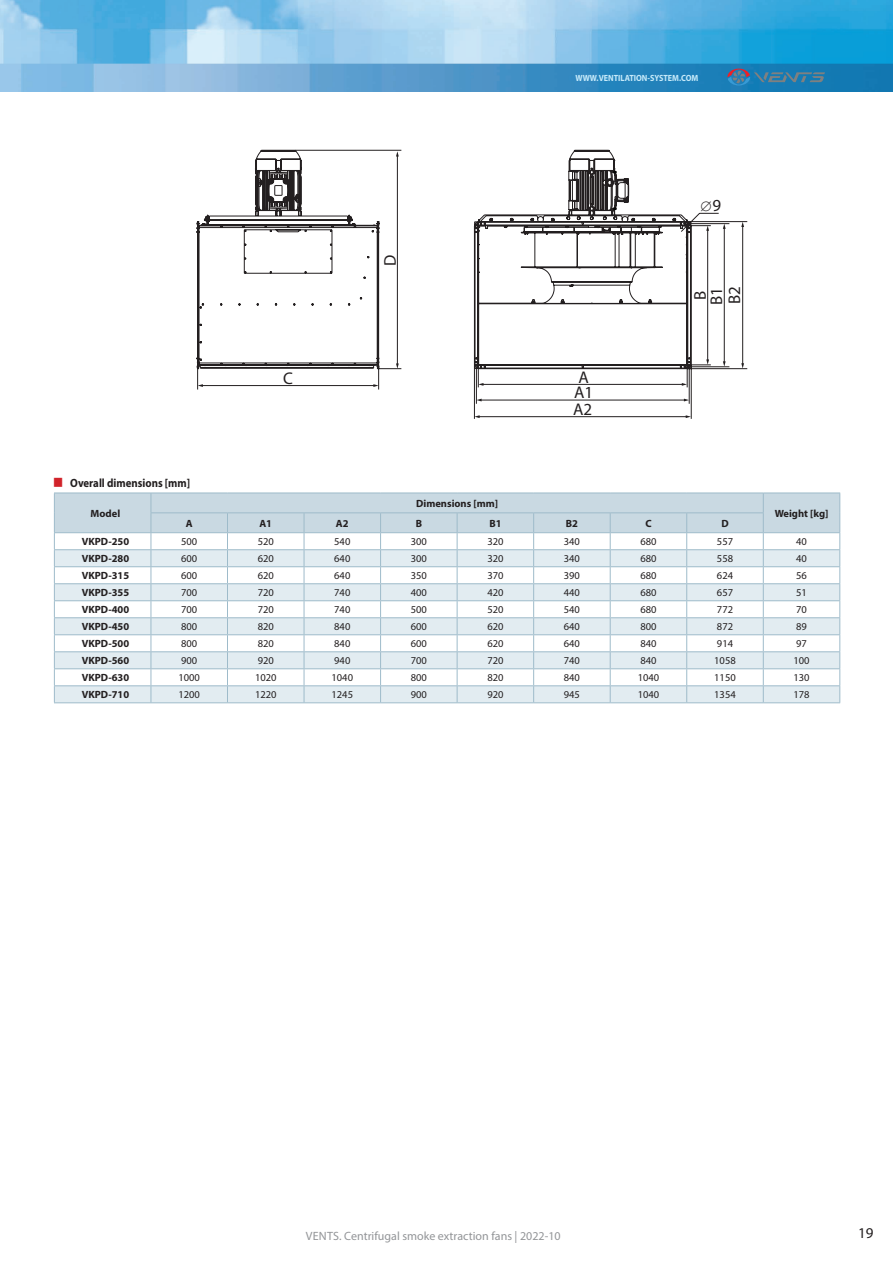
<style>
.page{position:relative;width:893px;height:1263px;background:#fff}
.page>*{position:absolute;margin:0;border:0;box-sizing:border-box;transform-origin:0 0}
.t1{font:16.95px/16.4px "Myriad Pro";color:#231f20}
.t2{font:15px "Myriad Pro";color:#231f20}
.t3{font:12px "Myriad Pro";color:#939598}
.t4{font:700 12px "Myriad Pro";color:#231f20;scale:.9 1}
.t5{font:10.5px "Myriad Pro";color:#231f20}
.t6{font:700 10.5px "Myriad Pro";color:#231f20}
.t7{font:700 9px "Myriad Pro";color:#c6eafa;scale:.9 1}
</style>
<div class="page">
<img style="left:0;top:0;width:893px;height:91px">
<svg style="left:727px;top:69px;width:98px;height:16px"></svg>
<svg style="left:197px;top:212px;width:550px;height:207px"></svg>
<svg style="left:197px;top:150px;width:495px;height:220px"></svg>
<hr style="left:54px;top:702px;width:97px;height:1px;background:#9ebbca">
<hr style="left:151px;top:702px;width:76px;height:1px;background:#9ebbca">
<hr style="left:227px;top:702px;width:77px;height:1px;background:#9ebbca">
<hr style="left:304px;top:702px;width:77px;height:1px;background:#9ebbca">
<hr style="left:381px;top:702px;width:76px;height:1px;background:#9ebbca">
<hr style="left:457px;top:702px;width:77px;height:1px;background:#9ebbca">
<svg style="left:54px;top:493px;width:786px;height:209px"></svg>
<hr style="left:534px;top:702px;width:76px;height:1px;background:#9ebbca">
<hr style="left:610px;top:702px;width:77px;height:1px;background:#9ebbca">
<hr style="left:687px;top:702px;width:76px;height:1px;background:#9ebbca">
<hr style="left:763px;top:702px;width:77px;height:1px;background:#9ebbca">
<p class="t7" style="left:575px;top:72px;width:138px">WWW.VENTILATION-SYSTEM.COM</p>
<p class="t4" style="left:70px;top:475px;width:135px">Overall dimensions [mm]</p>
<p class="t6" style="left:91px;top:506px;width:31px">Model</p>
<h1 class="t1" style="left:283px;top:370px;width:11px">C</h1>
<h1 class="t1" style="left:382px;top:266px;width:13px;rotate:-90deg">D</h1>
<p class="t6" style="left:416px;top:496px;width:83px">Dimensions [mm]</p>
<h1 class="t1" style="left:578px;top:369px;width:12px">A</h1>
<h1 class="t1" style="left:574px;top:384px;width:21px">A1</h1>
<h1 class="t1" style="left:573px;top:401px;width:21px">A2</h1>
<h1 class="t1" style="left:713px;top:197px;width:10px">9</h1>
<h1 class="t1" style="left:726px;top:304px;width:19px;rotate:-90deg">B2</h1>
<h1 class="t1" style="left:692px;top:305px;width:19px;rotate:-90deg">B<br>B1</h1>
<p class="t6" style="left:186px;top:516px;width:8px">A</p>
<p class="t6" style="left:259px;top:516px;width:14px">A1</p>
<p class="t6" style="left:336px;top:516px;width:14px">A2</p>
<p class="t6" style="left:416px;top:516px;width:8px">B</p>
<p class="t6" style="left:489px;top:516px;width:14px">B1</p>
<p class="t6" style="left:566px;top:516px;width:14px">B2</p>
<p class="t6" style="left:645px;top:516px;width:8px">C</p>
<p class="t6" style="left:721px;top:516px;width:9px">D</p>
<p class="t6" style="left:775px;top:506px;width:55px">Weight [kg]</p>
<p class="t6" style="left:82px;top:535px;width:49px">VKPD-250</p>
<p class="t5" style="left:181px;top:535px;width:18px">500</p>
<p class="t5" style="left:258px;top:535px;width:18px">520</p>
<p class="t5" style="left:334px;top:535px;width:18px">540</p>
<p class="t5" style="left:411px;top:535px;width:18px">300</p>
<p class="t5" style="left:487px;top:535px;width:18px">320</p>
<p class="t5" style="left:564px;top:535px;width:18px">340</p>
<p class="t5" style="left:640px;top:535px;width:18px">680</p>
<p class="t5" style="left:717px;top:535px;width:18px">557</p>
<p class="t5" style="left:796px;top:535px;width:12px">40</p>
<p class="t6" style="left:82px;top:552px;width:49px">VKPD-280</p>
<p class="t5" style="left:181px;top:552px;width:18px">600</p>
<p class="t5" style="left:258px;top:552px;width:18px">620</p>
<p class="t5" style="left:334px;top:552px;width:18px">640</p>
<p class="t5" style="left:411px;top:552px;width:18px">300</p>
<p class="t5" style="left:487px;top:552px;width:18px">320</p>
<p class="t5" style="left:564px;top:552px;width:18px">340</p>
<p class="t5" style="left:640px;top:552px;width:18px">680</p>
<p class="t5" style="left:717px;top:552px;width:18px">558</p>
<p class="t5" style="left:796px;top:552px;width:12px">40</p>
<p class="t6" style="left:82px;top:569px;width:49px">VKPD-315</p>
<p class="t5" style="left:181px;top:569px;width:18px">600</p>
<p class="t5" style="left:258px;top:569px;width:18px">620</p>
<p class="t5" style="left:334px;top:569px;width:18px">640</p>
<p class="t5" style="left:411px;top:569px;width:18px">350</p>
<p class="t5" style="left:487px;top:569px;width:18px">370</p>
<p class="t5" style="left:564px;top:569px;width:18px">390</p>
<p class="t5" style="left:640px;top:569px;width:18px">680</p>
<p class="t5" style="left:717px;top:569px;width:18px">624</p>
<p class="t5" style="left:796px;top:569px;width:12px">56</p>
<p class="t6" style="left:82px;top:586px;width:49px">VKPD-355</p>
<p class="t5" style="left:181px;top:586px;width:18px">700</p>
<p class="t5" style="left:258px;top:586px;width:18px">720</p>
<p class="t5" style="left:334px;top:586px;width:18px">740</p>
<p class="t5" style="left:411px;top:586px;width:18px">400</p>
<p class="t5" style="left:487px;top:586px;width:18px">420</p>
<p class="t5" style="left:564px;top:586px;width:18px">440</p>
<p class="t5" style="left:640px;top:586px;width:18px">680</p>
<p class="t5" style="left:717px;top:586px;width:18px">657</p>
<p class="t5" style="left:796px;top:586px;width:12px">51</p>
<p class="t6" style="left:82px;top:603px;width:49px">VKPD-400</p>
<p class="t5" style="left:181px;top:603px;width:18px">700</p>
<p class="t5" style="left:258px;top:603px;width:18px">720</p>
<p class="t5" style="left:334px;top:603px;width:18px">740</p>
<p class="t5" style="left:411px;top:603px;width:18px">500</p>
<p class="t5" style="left:487px;top:603px;width:18px">520</p>
<p class="t5" style="left:564px;top:603px;width:18px">540</p>
<p class="t5" style="left:640px;top:603px;width:18px">680</p>
<p class="t5" style="left:717px;top:603px;width:18px">772</p>
<p class="t5" style="left:796px;top:603px;width:12px">70</p>
<p class="t6" style="left:82px;top:620px;width:49px">VKPD-450</p>
<p class="t5" style="left:181px;top:620px;width:18px">800</p>
<p class="t5" style="left:258px;top:620px;width:18px">820</p>
<p class="t5" style="left:334px;top:620px;width:18px">840</p>
<p class="t5" style="left:411px;top:620px;width:18px">600</p>
<p class="t5" style="left:487px;top:620px;width:18px">620</p>
<p class="t5" style="left:564px;top:620px;width:18px">640</p>
<p class="t5" style="left:640px;top:620px;width:18px">800</p>
<p class="t5" style="left:717px;top:620px;width:18px">872</p>
<p class="t5" style="left:796px;top:620px;width:12px">89</p>
<p class="t6" style="left:82px;top:637px;width:49px">VKPD-500</p>
<p class="t5" style="left:181px;top:637px;width:18px">800</p>
<p class="t5" style="left:258px;top:637px;width:18px">820</p>
<p class="t5" style="left:334px;top:637px;width:18px">840</p>
<p class="t5" style="left:411px;top:637px;width:18px">600</p>
<p class="t5" style="left:487px;top:637px;width:18px">620</p>
<p class="t5" style="left:564px;top:637px;width:18px">640</p>
<p class="t5" style="left:640px;top:637px;width:18px">840</p>
<p class="t5" style="left:717px;top:637px;width:18px">914</p>
<p class="t5" style="left:796px;top:637px;width:12px">97</p>
<p class="t6" style="left:82px;top:654px;width:49px">VKPD-560</p>
<p class="t5" style="left:181px;top:654px;width:18px">900</p>
<p class="t5" style="left:258px;top:654px;width:18px">920</p>
<p class="t5" style="left:334px;top:654px;width:18px">940</p>
<p class="t5" style="left:411px;top:654px;width:18px">700</p>
<p class="t5" style="left:487px;top:654px;width:18px">720</p>
<p class="t5" style="left:564px;top:654px;width:18px">740</p>
<p class="t5" style="left:640px;top:654px;width:18px">840</p>
<p class="t5" style="left:714px;top:654px;width:23px">1058</p>
<p class="t5" style="left:793px;top:654px;width:18px">100</p>
<p class="t6" style="left:82px;top:671px;width:49px">VKPD-630</p>
<p class="t5" style="left:178px;top:671px;width:23px">1000</p>
<p class="t5" style="left:255px;top:671px;width:23px">1020</p>
<p class="t5" style="left:332px;top:671px;width:23px">1040</p>
<p class="t5" style="left:411px;top:671px;width:18px">800</p>
<p class="t5" style="left:487px;top:671px;width:18px">820</p>
<p class="t5" style="left:564px;top:671px;width:18px">840</p>
<p class="t5" style="left:638px;top:671px;width:23px">1040</p>
<p class="t5" style="left:714px;top:671px;width:23px">1150</p>
<p class="t5" style="left:793px;top:671px;width:18px">130</p>
<p class="t6" style="left:82px;top:688px;width:49px">VKPD-710</p>
<p class="t5" style="left:178px;top:688px;width:23px">1200</p>
<p class="t5" style="left:255px;top:688px;width:23px">1220</p>
<p class="t5" style="left:332px;top:688px;width:23px">1245</p>
<p class="t5" style="left:411px;top:688px;width:18px">900</p>
<p class="t5" style="left:487px;top:688px;width:18px">920</p>
<p class="t5" style="left:564px;top:688px;width:18px">945</p>
<p class="t5" style="left:638px;top:688px;width:23px">1040</p>
<p class="t5" style="left:714px;top:688px;width:23px">1354</p>
<p class="t5" style="left:793px;top:688px;width:18px">178</p>
<p class="t3" style="left:306px;top:1229px;width:256px">VENTS. Centrifugal smoke extraction fans | 2022-10</p>
<h2 class="t2" style="left:858px;top:1224px;width:17px">19</h2>
</div>
